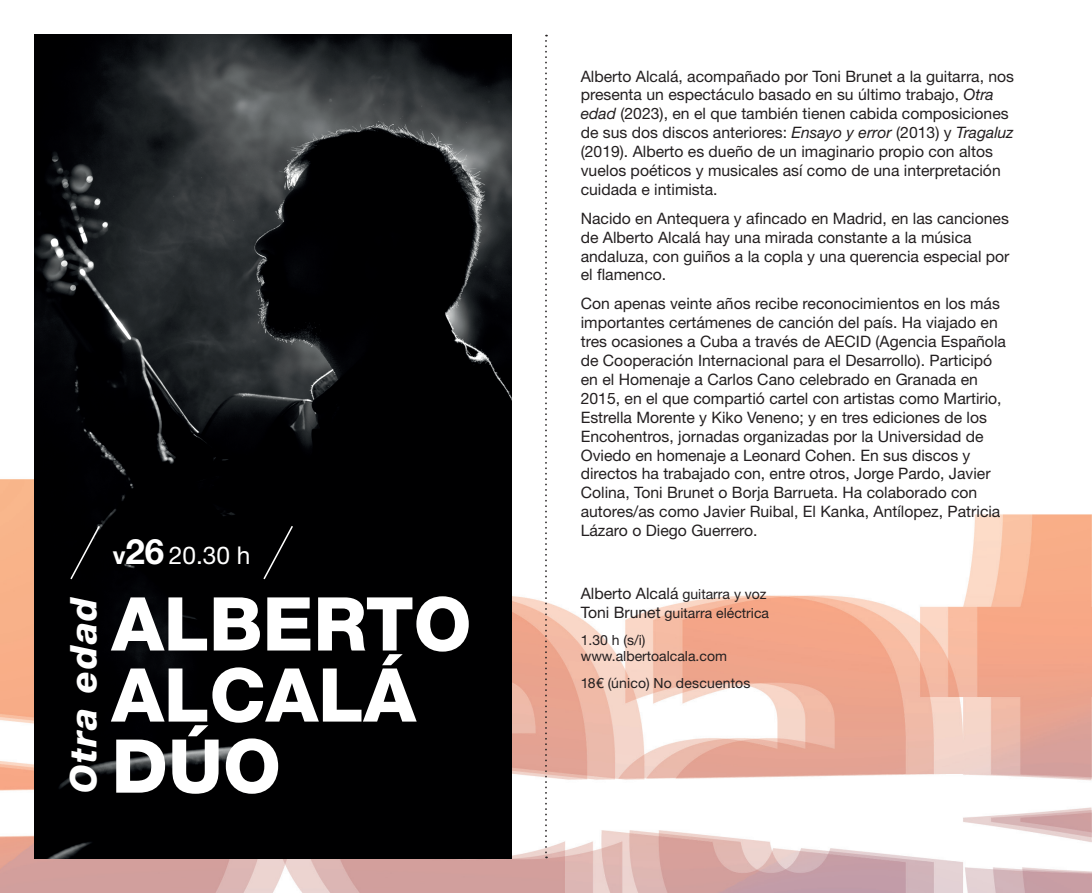
<style>
.page{position:relative;width:1092px;height:893px;background:#fff}
.page>*{position:absolute;margin:0;border:0;box-sizing:border-box;transform-origin:0 0}
.t1{font:800 74.38px/71px "Helvetica Neue LT Std";color:#fff}
.t2{font:italic 800 36.75px "Helvetica Neue LT Std";color:#fff}
.t3{font:24.5px "Helvetica Neue LT Std";color:#fff}
.t4{font:15.75px/18.9px "Helvetica Neue LT Std";color:#231f20}
.t5{font:14px/26.8px "Helvetica Neue LT Std";color:#231f20}
.s1{font-weight:700}
.s2{font-weight:700;font-size:35px}
.s3{font-style:italic}
.s4{font-size:14px}
.s5{font-size:15.75px}
</style>
<div class="page">
<img style="left:1px;top:34px;width:1090px;height:859px">
<img style="left:35px;top:35px;width:476px;height:823px">
<svg style="left:262px;top:524px;width:32px;height:57px;background:#0c0c0d"></svg>
<svg style="left:69px;top:524px;width:32px;height:57px;background:#0d0d0e"></svg>
<svg style="left:545px;top:35px;width:2px;height:823px"></svg>
<h2 class="t2" style="left:62px;top:793px;width:198px;rotate:-90deg">Otra edad</h2>
<h3 class="t3" style="left:113px;top:541px;width:139px"><span class="s1">v</span><span class="s2">26</span> 20.30 h</h3>
<h1 class="t1" style="left:111px;top:588px;width:361px">ALBERTO<br>ALCALÁ</h1>
<h1 class="t1" style="left:111px;top:730px;width:171px">DÚO</h1>
<p class="t4" style="left:580px;top:66px;width:435px">Alberto Alcalá, acompañado por Toni Brunet a la guitarra, nos presenta un espectáculo basado en su último trabajo, <span class="s3">Otra edad</span> (2023), en el que también tienen cabida composiciones de sus dos discos anteriores: <span class="s3">Ensayo y error</span> (2013) y <span class="s3">Tragaluz </span>(2019). Alberto es dueño de un imaginario propio con altos vuelos poéticos y musicales así como de una interpretación cuidada e intimista.</p>
<p class="t4" style="left:580px;top:208px;width:430px">Nacido en Antequera y afincado en Madrid, en las canciones de Alberto Alcalá hay una mirada constante a la música andaluza, con guiños a la copla y una querencia especial por el flamenco.</p>
<p class="t4" style="left:580px;top:294px;width:426px">Con apenas veinte años recibe reconocimientos en los más importantes certámenes de canción del país. Ha viajado en tres ocasiones a Cuba a través de AECID (Agencia Española de Cooperación Internacional para el Desarrollo). Participó en el Homenaje a Carlos Cano celebrado en Granada en 2015, en el que compartió cartel con artistas como Martirio, Estrella Morente y Kiko Veneno; y en tres ediciones de los Encohentros, jornadas organizadas por la Universidad de Oviedo en homenaje a Leonard Cohen. En sus discos y directos ha trabajado con, entre otros, Jorge Pardo, Javier Colina, Toni Brunet o Borja Barrueta. Ha colaborado con autores/as como Javier Ruibal, El Kanka, Antílopez, Patricia Lázaro o Diego Guerrero.</p>
<p class="t4" style="left:580px;top:584px;width:187px">Alberto Alcalá <span class="s4">guitarra y voz</span></p>
<p class="t5" style="left:580px;top:599px;width:190px"><span class="s5">Toni Brunet</span> guitarra eléctrica<br>1.30 h (s/i)</p>
<p class="t5" style="left:580px;top:643px;width:171px">www.albertoalcala.com<br>18€ (único) No descuentos</p>
</div>
